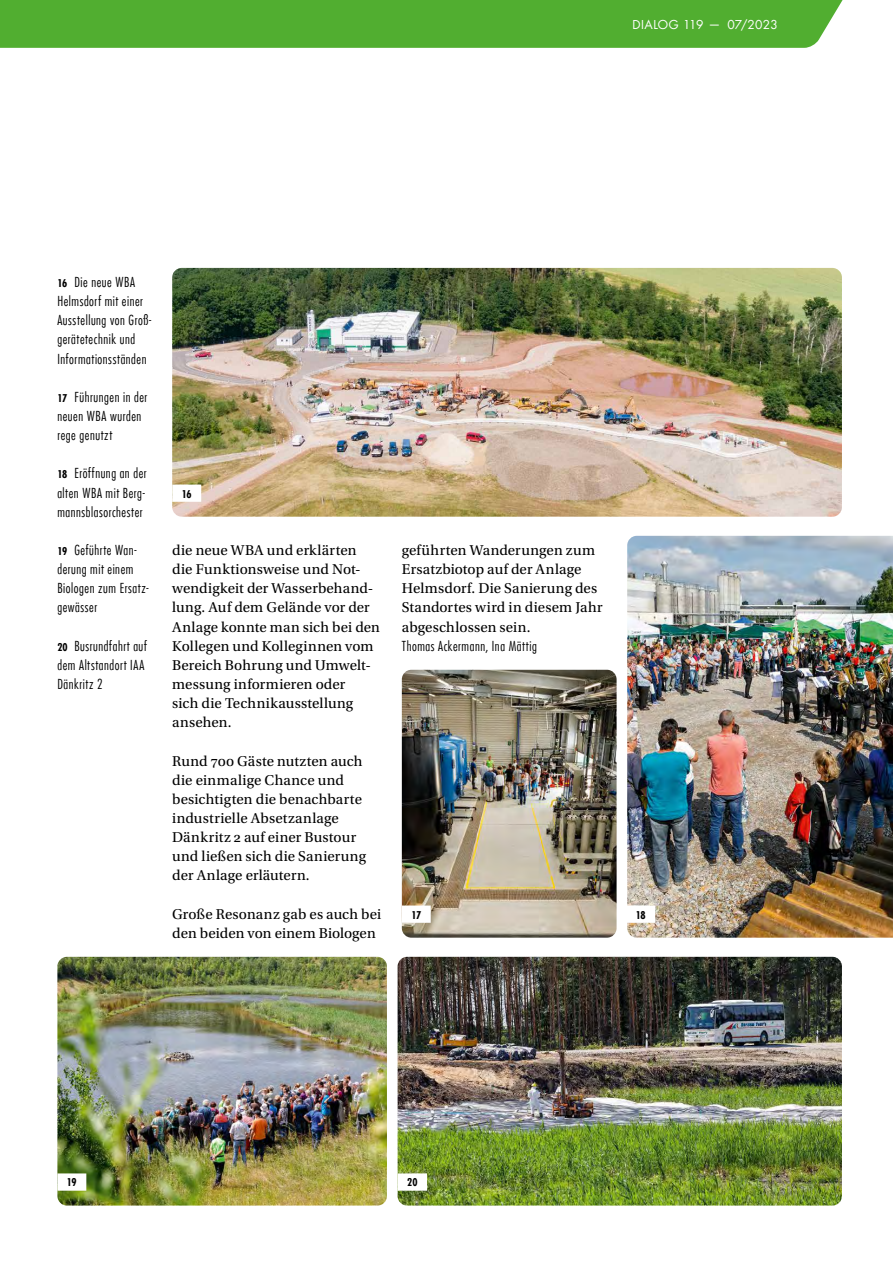
<style>
.page{position:relative;width:893px;height:1263px;background:#fff}
.page>*{position:absolute;margin:0;border:0;box-sizing:border-box;transform-origin:0 0}
.t1{font:15px/19.2px "Utopia Std";letter-spacing:.01em;color:#000}
.t2{font:300 condensed 13.5px/19.2px "Futura Com";letter-spacing:.04em;color:#000}
.t3{font:12px "Futura Com";letter-spacing:.02em;color:#fff}
.t4{font:700 condensed 10.5px "Futura Com";letter-spacing:-.04em;color:#000}
.s1{font-weight:700;font-size:10.5px}
</style>
<div class="page">
<div style="left:0;top:0;width:843px;height:48px;background:#51ae30"></div>
<img style="left:57px;top:957px;width:330px;height:248px">
<div style="left:57px;top:1173px;width:29px;height:18px;background:#fff"></div>
<img style="left:172px;top:268px;width:670px;height:249px">
<div style="left:172px;top:484px;width:29px;height:18px;background:#fff"></div>
<img style="left:402px;top:670px;width:215px;height:268px">
<img style="left:627px;top:536px;width:266px;height:402px">
<div style="left:402px;top:905px;width:29px;height:18px;background:#fff"></div>
<div style="left:626px;top:905px;width:29px;height:18px;background:#fff"></div>
<img style="left:398px;top:957px;width:444px;height:248px">
<div style="left:398px;top:1173px;width:29px;height:18px;background:#fff"></div>
<p class="t3" style="left:632px;top:16px;width:147px">DIALOG 119 — 07/2023</p>
<p class="t2" style="left:57px;top:272px;width:95px"><span class="s1">16</span> Die neue WBA<br>Helmsdorf mit einer<br>Ausstellung von Groß&shy;gerätetechnik und<br>Informationsständen</p>
<p class="t2" style="left:57px;top:387px;width:91px"><span class="s1">17</span> Führungen in der neuen WBA wurden rege genutzt</p>
<p class="t2" style="left:57px;top:464px;width:91px"><span class="s1">18</span> Eröffnung an der alten WBA mit Berg&shy;mannsblasorchester</p>
<p class="t2" style="left:57px;top:540px;width:93px"><span class="s1">19</span> Geführte Wan&shy;derung mit einem<br>Biologen zum Ersatz&shy;gewässer</p>
<p class="t2" style="left:57px;top:636px;width:91px"><span class="s1">20</span> Busrundfahrt auf dem Altstandort IAA<br>Dänkritz 2</p>
<p class="t4" style="left:182px;top:487px;width:11px">16</p>
<p class="t1" style="left:172px;top:541px;width:209px">die neue WBA und erklärten die Funktionsweise und Not&shy;wendigkeit der Wasserbehand&shy;lung. Auf dem Gelände vor der<br>Anlage konnte man sich bei den<br>Kollegen und Kolleginnen vom<br>Bereich Bohrung und Umwelt&shy;messung informieren oder<br>sich die Technikausstellung ansehen.</p>
<p class="t1" style="left:172px;top:751px;width:195px">Rund 700 Gäste nutzten auch die einmalige Chance und besichtigten die benachbarte industrielle Absetzanlage<br>Dänkritz 2 auf einer Bustour und ließen sich die Sanierung der Anlage erläutern.</p>
<p class="t1" style="left:172px;top:904px;width:210px">Große Resonanz gab es auch bei den beiden von einem Biologen</p>
<p class="t1" style="left:402px;top:541px;width:202px">geführten Wanderungen zum<br>Ersatzbiotop auf der Anlage<br>Helmsdorf. Die Sanierung des<br>Standortes wird in diesem Jahr abgeschlossen sein.</p>
<p class="t2" style="left:402px;top:636px;width:137px">Thomas Ackermann, Ina Mättig</p>
<p class="t4" style="left:411px;top:907px;width:11px">17</p>
<p class="t4" style="left:636px;top:907px;width:11px">18</p>
<p class="t4" style="left:67px;top:1175px;width:11px">19</p>
<p class="t4" style="left:407px;top:1175px;width:12px">20</p>
</div>
